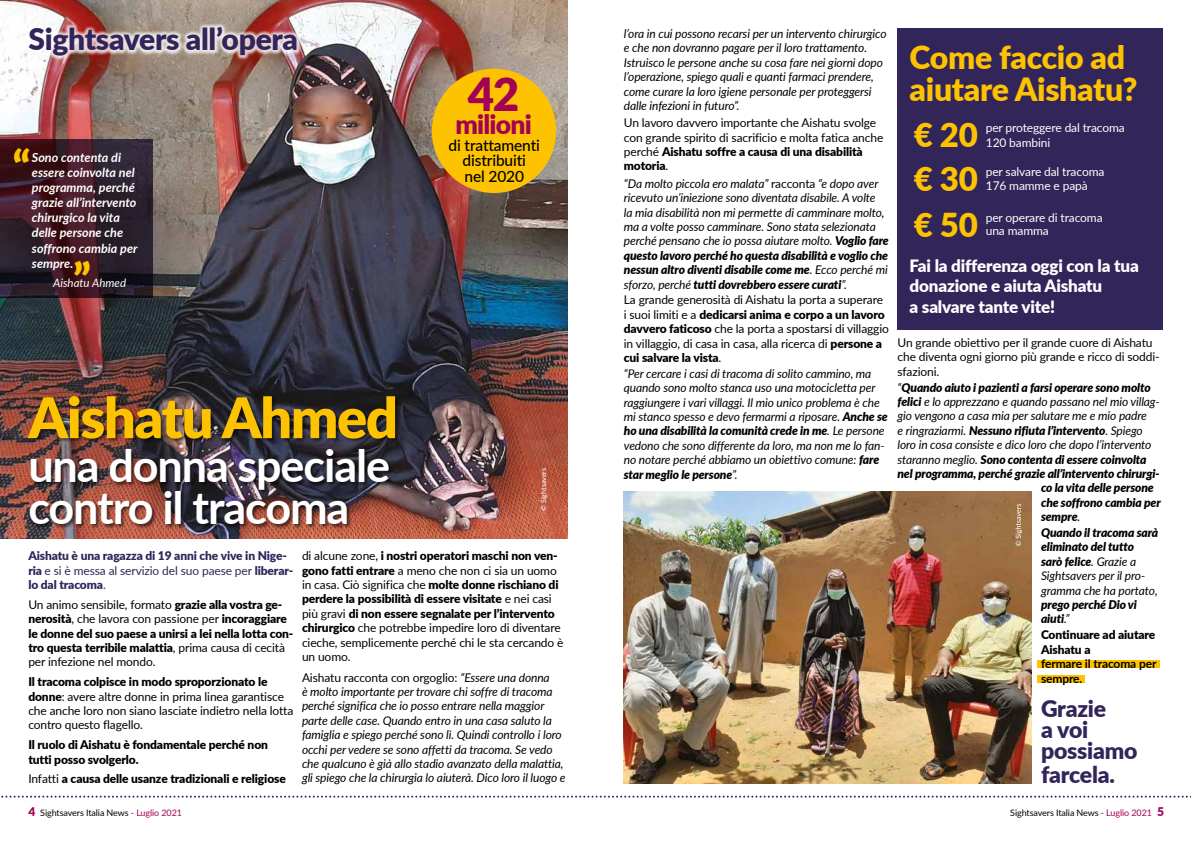
<style>
.page{position:relative;width:1191px;height:842px;background:#fff}
.page>*{position:absolute;margin:0;border:0;box-sizing:border-box;transform-origin:0 0}
.t1{font:900 56px "Lato";letter-spacing:-.025em;color:#fdc300}
.t2{font:900 45.7px "Lato";color:#a30156}
.t3{font:700 45px/42px "Lato";letter-spacing:-.025em;color:#fff}
.t4{font:900 44px "Lato";color:#fdc300}
.t5{font:900 33px "Lato";color:#fdc300}
.t6{font:900 32px/32px "Lato";letter-spacing:-.01em;color:#fdc300}
.t7{font:900 30px "Lato";letter-spacing:-.01em;color:#32255a}
.t8{font:900 26.5px "Lato";letter-spacing:-.03em;color:#a30156}
.t9{font:900 23px/21px "Lato";letter-spacing:-.01em;color:#32255a}
.t10{font:900 17px/20.4px "Lato";letter-spacing:-.01em;color:#fff}
.t11{font:500 15.5px/15.5px "Lato";letter-spacing:-.01em;color:#000;text-align:center}
.t12{font:italic 700 12.6px/15.1px "Lato";color:#fff}
.t13{font:italic 12px/14.4px "Lato";letter-spacing:-.01em;color:#000}
.t14{font:12px/14.4px "Lato";letter-spacing:-.01em;color:#000}
.t15{font:900 12px/14.4px "Lato";letter-spacing:-.01em;color:#000}
.t16{font:italic 900 12px/14.4px "Lato";letter-spacing:-.01em;color:#000}
.t17{font:900 12px/14.4px "Lato";letter-spacing:-.01em;color:#32255a}
.t18{font:12px/13.8px "Lato";letter-spacing:-.01em;color:#fff}
.t19{font:700 12px/14.4px "Lato";letter-spacing:-.01em;color:#000}
.t20{font:italic 11.5px "Lato";color:#fff}
.t21{font:9px "Lato";letter-spacing:-.01em;color:#000}
.t22{font:500 7px "Lato";color:#fff}
.s1{font-weight:400}
.s2{font-weight:900}
.s3{font-style:normal}
.s4{font-weight:900;font-size:12px;color:#a30156}
.s5{color:#a30156}
</style>
<div class="page">
<img style="left:0;top:0;width:567px;height:538px">
<svg style="left:1px;top:796px;width:1190px;height:2px"></svg>
<div style="left:24px;top:22px;width:278px;height:39px;background:#fff;opacity:.8"></div>
<svg style="left:0;top:139px;width:153px;height:158px;background:#341b27"></svg>
<div style="left:897px;top:28px;width:265px;height:301px;background:#32255a"></div>
<div style="left:27px;top:395px;width:373px;height:134px;background:#000;opacity:.59"></div>
<div style="left:432px;top:69px;width:124px;height:124px;background:#fdc300;border-radius:50%"></div>
<img style="left:624px;top:492px;width:407px;height:292px">
<div style="left:1037px;top:661px;width:123px;height:7px;background:#fdc300"></div>
<div style="left:1037px;top:675px;width:48px;height:8px;background:#fdc300"></div>
<svg style="left:1015px;top:504px;width:7px;height:42px"></svg>
<h3 class="t7" style="left:28px;top:17px;width:271px">Sightsavers all’opera</h3>
<h3 class="t4" style="left:13px;top:134px;width:19px">“</h3>
<p class="t12" style="left:32px;top:149px;width:107px">Sono contenta di essere coinvolta nel programma, perché grazie all’intervento chirurgico la vita delle persone che soffrono cambia per sempre.</p>
<p class="t20" style="left:53px;top:275px;width:74px">Aishatu Ahmed</p>
<h3 class="t4" style="left:73px;top:246px;width:19px">”</h3>
<h1 class="t1" style="left:28px;top:376px;width:371px">Aishatu Ahmed</h1>
<h3 class="t3" style="left:28px;top:443px;width:363px">una donna speciale contro il tracoma</h3>
<h2 class="t2" style="left:468px;top:60px;width:53px">42</h2>
<h3 class="t8" style="left:455px;top:104px;width:78px">milioni</h3>
<p class="t11" style="left:448px;top:137px;width:93px">di trattamenti distribuiti<br>nel 2020</p>
<p class="t22" style="left:539px;top:511px;width:44px;rotate:-90deg">© Sightsavers</p>
<p class="t17" style="left:28px;top:548px;width:266px">Aishatu è una ragazza di 19 anni che vive in Nige&shy;ria <span class="s1">e si è messa al servizio del suo paese per</span> liberar&shy;lo dal tracoma<span class="s1">.</span></p>
<p class="t15" style="left:28px;top:597px;width:266px"><span class="s1">Un animo sensibile, formato</span> grazie alla vostra ge&shy;nerosità<span class="s1">, che lavora con passione per</span> incoraggiare le donne del suo paese a unirsi a lei nella lotta con&shy;tro questa terribile malattia<span class="s1">, prima causa di cecità per infezione nel mondo.</span></p>
<p class="t14" style="left:28px;top:674px;width:267px"><span class="s2">Il tracoma colpisce in modo sproporzionato le donne</span>: avere altre donne in prima linea garantisce che anche loro non siano lasciate indietro nella lotta contro questo flagello.</p>
<p class="t15" style="left:28px;top:737px;width:241px">Il ruolo di Aishatu è fondamentale perché non tutti posso svolgerlo.</p>
<p class="t15" style="left:28px;top:771px;width:259px"><span class="s1">Infatti</span> a causa delle usanze tradizionali e religiose</p>
<p class="t14" style="left:302px;top:548px;width:263px">di alcune zone, <span class="s2">i nostri operatori maschi non ven&shy;gono fatti entrare</span> a meno che non ci sia un uomo in casa. Ciò significa che <span class="s2">molte donne rischiano di perdere la possibilità di essere visitate</span> e nei casi più gravi <span class="s2">di non essere segnalate per l’intervento chirurgico</span> che potrebbe impedire loro di diventare cieche, semplicemente perché chi le sta cercando è un uomo.</p>
<p class="t13" style="left:302px;top:669px;width:265px"><span class="s3">Aishatu racconta con orgoglio:</span> “Essere una donna<br>è molto importante per trovare chi soffre di tracoma perché significa che io posso entrare nella maggior parte delle case. Quando entro in una casa saluto la famiglia e spiego perché sono lì. Quindi controllo i loro occhi per vedere se sono affetti da tracoma. Se vedo che qualcuno è già allo stadio avanzato della malattia, gli spiego che la chirurgia lo aiuterà. Dico loro il luogo e</p>
<p class="t13" style="left:624px;top:26px;width:264px">l’ora in cui possono recarsi per un intervento chirurgico e che non dovranno pagare per il loro trattamento.<br>Istruisco le persone anche su cosa fare nei giorni dopo l’operazione, spiego quali e quanti farmaci prendere, come curare la loro igiene personale per proteggersi dalle infezioni in futuro”.</p>
<p class="t14" style="left:624px;top:115px;width:261px">Un lavoro davvero importante che Aishatu svolge con grande spirito di sacrificio e molta fatica anche perché <span class="s2">Aishatu soffre a causa di una disabilità motoria</span>.</p>
<p class="t13" style="left:624px;top:176px;width:266px">“Da molto piccola ero malata” <span class="s3">racconta</span> “e dopo aver ricevuto un’iniezione sono diventata disabile. A volte<br>la mia disabilità non mi permette di camminare molto, ma a volte posso camminare. Sono stata selezionata perché pensano che io possa aiutare molto. <span class="s2">Voglio fare questo lavoro perché ho questa disabilità e voglio che nessun altro diventi disabile come me</span>. Ecco perché mi sforzo, perché <span class="s2">tutti dovrebbero essere curati</span>”.</p>
<p class="t14" style="left:624px;top:292px;width:267px">La grande generosità di Aishatu la porta a superare i suoi limiti e a <span class="s2">dedicarsi anima e corpo a un lavoro davvero faticoso</span> che la porta a spostarsi di villaggio in villaggio, di casa in casa, alla ricerca di <span class="s2">persone a cui salvare la vista</span>.</p>
<p class="t13" style="left:624px;top:366px;width:265px">“Per cercare i casi di tracoma di solito cammino, ma quando sono molto stanca uso una motocicletta per raggiungere i vari villaggi. Il mio unico problema è che mi stanco spesso e devo fermarmi a riposare. <span class="s2">Anche se ho una disabilità la comunità crede in me</span>. Le persone vedono che sono differente da loro, ma non me lo fan&shy;no notare perché abbiamo un obiettivo comune: <span class="s2">fare star meglio le persone</span>”.</p>
<h3 class="t6" style="left:909px;top:40px;width:229px">Come faccio ad aiutare Aishatu?</h3>
<h3 class="t5" style="left:913px;top:110px;width:66px">€ 20</h3>
<p class="t18" style="left:985px;top:120px;width:140px;line-height:14.4px">per proteggere dal tracoma<br>120 bambini</p>
<h3 class="t5" style="left:913px;top:155px;width:66px">€ 30</h3>
<p class="t18" style="left:985px;top:165px;width:120px">per salvare dal tracoma<br>176 mamme e papà</p>
<h3 class="t5" style="left:913px;top:200px;width:66px">€ 50</h3>
<p class="t18" style="left:985px;top:210px;width:118px">per operare di tracoma una mamma</p>
<h3 class="t10" style="left:909px;top:255px;width:231px">Fai la differenza oggi con la tua donazione e aiuta Aishatu<br>a salvare tante vite!</h3>
<p class="t14" style="left:897px;top:335px;width:264px">Un grande obiettivo per il grande cuore di Aishatu che diventa ogni giorno più grande e ricco di soddi&shy;sfazioni.</p>
<p class="t16" style="left:897px;top:379px;width:255px"><span class="s1">“</span>Quando aiuto i pazienti a farsi operare sono molto</p>
<p class="t13" style="left:897px;top:394px;width:264px"><span class="s2">felici</span> e lo apprezzano e quando passano nel mio villag-</p>
<p class="t13" style="left:897px;top:408px;width:251px">gio vengono a casa mia per salutare me e mio padre</p>
<p class="t16" style="left:897px;top:423px;width:247px"><span class="s1">e ringraziarmi.</span> Nessuno rifiuta l’intervento<span class="s1">. Spiego</span></p>
<p class="t13" style="left:897px;top:437px;width:255px">loro in cosa consiste e dico loro che dopo l’intervento</p>
<p class="t16" style="left:897px;top:451px;width:250px"><span class="s1">staranno meglio.</span> Sono contenta di essere coinvolta</p>
<p class="t16" style="left:897px;top:466px;width:264px">nel programma, perché grazie all’intervento chirurgi-</p>
<p class="t16" style="left:1041px;top:480px;width:114px">co la vita delle persone</p>
<p class="t16" style="left:1041px;top:495px;width:121px">che soffrono cambia per</p>
<p class="t16" style="left:1041px;top:509px;width:41px">sempre<span class="s1">.</span></p>
<p class="t13" style="left:1041px;top:525px;width:119px"><span class="s2">Quando il tracoma sarà eliminato del tutto sarò felice</span>. Grazie a<br>Sightsavers per il pro&shy;gramma che ha portato,</p>
<p class="t16" style="left:1041px;top:597px;width:97px">prego perché Dio vi aiuti<span class="s1">.”</span></p>
<p class="t15" style="left:1041px;top:627px;width:116px">Continuare ad aiutare<br>Aishatu a</p>
<p class="t19" style="left:1041px;top:656px;width:117px">fermare il tracoma per sempre.</p>
<h3 class="t9" style="left:1041px;top:697px;width:98px">Grazie<br>a voi possiamo</h3>
<h3 class="t9" style="left:1041px;top:763px;width:76px">farcela.</h3>
<p class="t21" style="left:28px;top:807px;width:155px"><span class="s4">4</span> Sightsavers Italia News <span class="s5">- Luglio 2021</span></p>
<p class="t21" style="left:1010px;top:806px;width:155px">Sightsavers Italia News <span class="s5">- Luglio 2021</span> <span class="s4">5</span></p>
</div>
